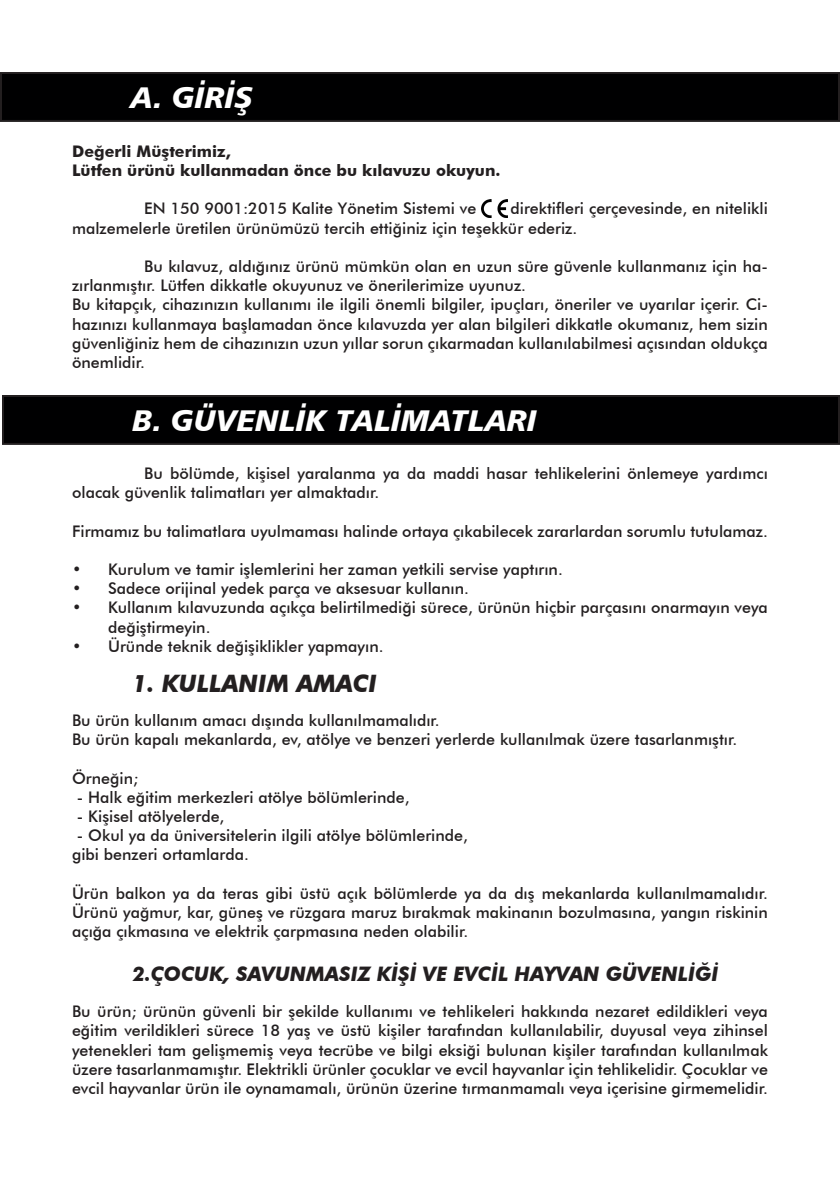
<style>
.page{position:relative;width:840px;height:1191px;background:#fff}
.page>*{position:absolute;margin:0;border:0;box-sizing:border-box;transform-origin:0 0}
.t1{font:30px "Humanist 777 BT Black Italic B";color:#fff}
.t2{font:italic 700 24px "Futura BT";color:#231f20}
.t3{font:italic 700 20px "Futura BT";color:#231f20}
.t4{font:500 16px/19.2px "Futura BT";color:#231f20}
.t5{font:700 16px "Futura BT";color:#231f20}
</style>
<div class="page">
<div style="left:1px;top:73px;width:837px;height:48px;background:#000001"></div>
<div style="left:0;top:72px;width:839px;height:50px;border:2px solid #231f20"></div>
<div style="left:3px;top:396px;width:835px;height:48px;background:#000001"></div>
<div style="left:2px;top:395px;width:837px;height:50px;border:2px solid #231f20"></div>
<img style="left:481px;top:200px;width:26px;height:18px">
<p class="t1" style="left:130px;top:78px;width:124px">A. GİRİŞ</p>
<p class="t5" style="left:72px;top:141px;width:160px">Değerli Müşterimiz,</p>
<p class="t5" style="left:72px;top:161px;width:429px">Lütfen ürünü kullanmadan önce bu kılavuzu okuyun.</p>
<p class="t4" style="left:144px;top:199px;width:333px">EN 150 9001:2015 Kalite Yönetim Sistemi ve</p>
<p class="t4" style="left:72px;top:199px;width:697px;text-indent:438px">direktifleri çerçevesinde, en nitelikli malzemelerle üretilen ürünümüzü tercih ettiğiniz için teşekkür ederiz.</p>
<p class="t4" style="left:72px;top:257px;width:697px;text-indent:72px">Bu kılavuz, aldığınız ürünü mümkün olan en uzun süre güvenle kullanmanız için ha&shy;zırlanmıştır. Lütfen dikkatle okuyunuz ve önerilerimize uyunuz.</p>
<p class="t4" style="left:72px;top:295px;width:697px;text-align:justify">Bu kitapçık, cihazınızın kullanımı ile ilgili önemli bilgiler, ipuçları, öneriler ve uyarılar içerir. Ci&shy;hazınızı kullanmaya başlamadan önce kılavuzda yer alan bilgileri dikkatle okumanız, hem sizin güvenliğiniz hem de cihazınızın uzun yıllar sorun çıkarmadan kullanılabilmesi açısından oldukça önemlidir.</p>
<p class="t1" style="left:132px;top:401px;width:406px">B. GÜVENLİK TALİMATLARI</p>
<p class="t4" style="left:72px;top:463px;width:697px;text-indent:72px">Bu bölümde, kişisel yaralanma ya da maddi hasar tehlikelerini önlemeye yardımcı olacak güvenlik talimatları yer almaktadır.</p>
<p class="t4" style="left:72px;top:521px;width:697px">Firmamız bu talimatlara uyulmaması halinde ortaya çıkabilecek zararlardan sorumlu tutulamaz.</p>
<p class="t4" style="left:72px;top:559px;width:492px">• Kurulum ve tamir işlemlerini her zaman yetkili servise yaptırın.</p>
<p class="t4" style="left:72px;top:579px;width:398px">• Sadece orijinal yedek parça ve aksesuar kullanın.</p>
<p class="t4" style="left:108px;top:598px;width:661px;text-indent:-36px">• Kullanım kılavuzunda açıkça belirtilmediği sürece, ürünün hiçbir parçasını onarmayın veya değiştirmeyin.</p>
<p class="t4" style="left:72px;top:636px;width:313px">• Üründe teknik değişiklikler yapmayın.</p>
<p class="t2" style="left:132px;top:669px;width:246px">1. KULLANIM AMACI</p>
<p class="t4" style="left:72px;top:710px;width:369px">Bu ürün kullanım amacı dışında kullanılmamalıdır.</p>
<p class="t4" style="left:72px;top:729px;width:666px">Bu ürün kapalı mekanlarda, ev, atölye ve benzeri yerlerde kullanılmak üzere tasarlanmıştır.</p>
<p class="t4" style="left:72px;top:768px;width:68px">Örneğin;</p>
<p class="t4" style="left:77px;top:787px;width:334px">- Halk eğitim merkezleri atölye bölümlerinde,</p>
<p class="t4" style="left:77px;top:806px;width:149px">- Kişisel atölyelerde,</p>
<p class="t4" style="left:77px;top:825px;width:392px">- Okul ya da üniversitelerin ilgili atölye bölümlerinde,</p>
<p class="t4" style="left:72px;top:845px;width:178px">gibi benzeri ortamlarda.</p>
<p class="t4" style="left:72px;top:883px;width:697px;text-align:justify">Ürün balkon ya da teras gibi üstü açık bölümlerde ya da dış mekanlarda kullanılmamalıdır.<br>Ürünü yağmur, kar, güneş ve rüzgara maruz bırakmak makinanın bozulmasına, yangın riskinin açığa çıkmasına ve elektrik çarpmasına neden olabilir.</p>
<p class="t3" style="left:132px;top:961px;width:587px">2.ÇOCUK, SAVUNMASIZ KİŞİ VE EVCİL HAYVAN GÜVENLİĞİ</p>
<p class="t4" style="left:72px;top:1001px;width:697px;text-align:justify">Bu ürün; ürünün güvenli bir şekilde kullanımı ve tehlikeleri hakkında nezaret edildikleri veya eğitim verildikleri sürece 18 yaş ve üstü kişiler tarafından kullanılabilir, duyusal veya zihinsel yetenekleri tam gelişmemiş veya tecrübe ve bilgi eksiği bulunan kişiler tarafından kullanılmak üzere tasarlanmamıştır. Elektrikli ürünler çocuklar ve evcil hayvanlar için tehlikelidir. Çocuklar ve evcil hayvanlar ürün ile oynamamalı, ürünün üzerine tırmanmamalı veya içerisine girmemelidir.</p>
</div>
